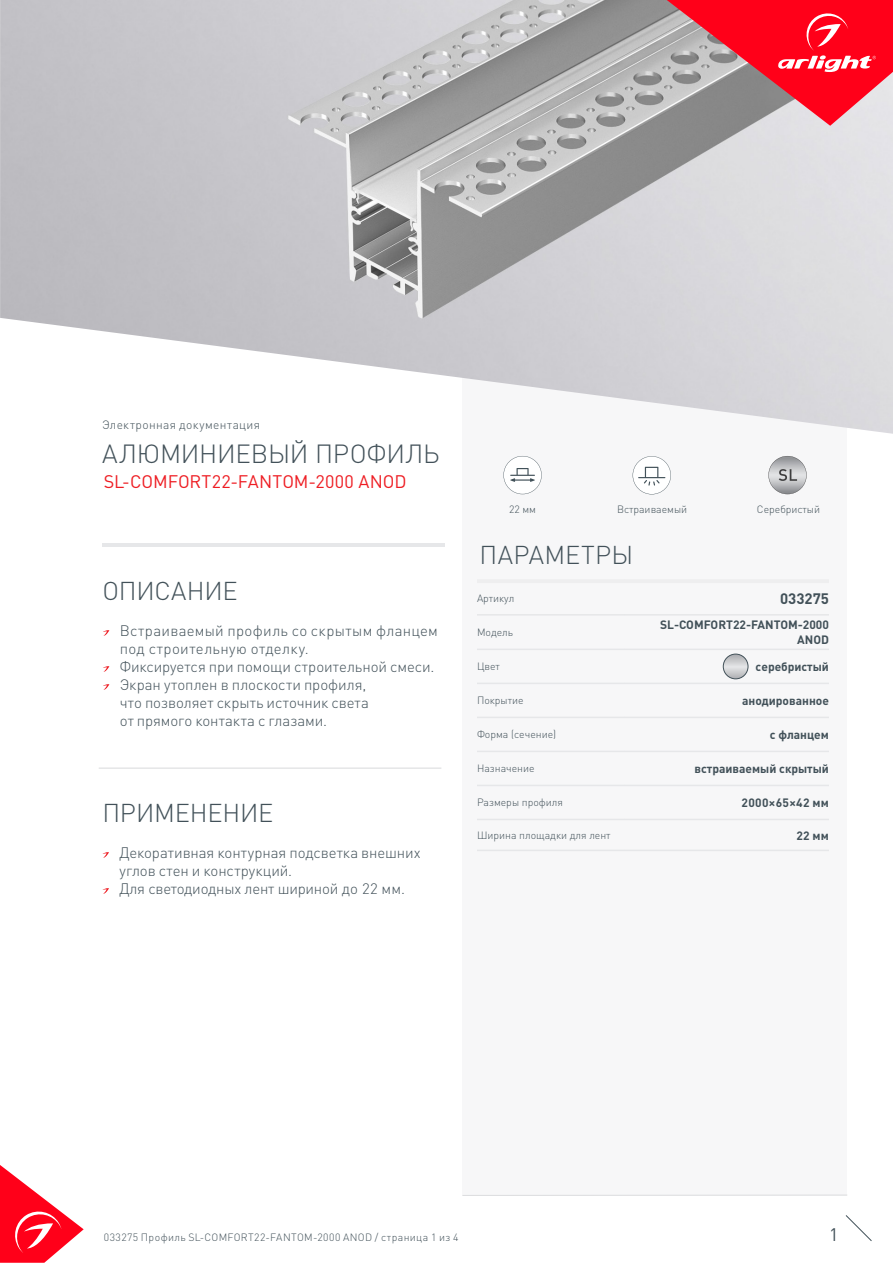
<style>
.page{position:relative;width:893px;height:1263px;background:#fff}
.page>*{position:absolute;margin:0;border:0;box-sizing:border-box;transform-origin:0 0}
.t1{font:300 25.95px "DIN Pro";letter-spacing:-.01em;color:#425159}
.t2{font:300 25.5px "DIN Pro";letter-spacing:-.005em;color:#425159}
.t3{font:300 25.5px "DIN Pro";letter-spacing:.015em;color:#425159}
.t4{font:18px "DIN Pro";color:#ee1d23}
.t5{font:18px "DIN Pro";color:#425159}
.t6{font:300 15px/18px "DIN Pro";color:#425159}
.t7{font:300 15px/18px "DIN Pro";letter-spacing:.02em;color:#425159}
.t8{font:700 15px "DIN Pro";color:#425159}
.t9{font:700 12px/14.4px "DIN Pro";color:#425159;text-align:right}
.t10{font:300 12px "DIN Pro";letter-spacing:.03em;color:#425159}
.t11{font:700 12px "DIN Pro";letter-spacing:.025em;color:#425159}
.t12{font:300 10.5px "DIN Pro";color:#425159}
.t13{font:300 10.5px "DIN Pro";letter-spacing:.035em;color:#425159}
</style>
<div class="page">
<svg style="left:0;top:1165px;width:84px;height:98px"></svg>
<svg style="left:845px;top:1215px;width:27px;height:26px"></svg>
<div style="left:462px;top:250px;width:385px;height:946px;background:#f7f7f8"></div>
<img style="left:0;top:0;width:893px;height:434px">
<svg style="left:768px;top:456px;width:39px;height:38px"></svg>
<hr style="left:102px;top:543px;width:342px;height:3px;background:#e6e7e9">
<hr style="left:477px;top:579px;width:148px;height:4px;background:#eeeeef">
<hr style="left:625px;top:579px;width:204px;height:4px;background:#eeeeef">
<hr style="left:477px;top:614px;width:148px;height:1px;background:#e6e7e9">
<hr style="left:625px;top:614px;width:204px;height:1px;background:#e6e7e9">
<hr style="left:477px;top:649px;width:148px;height:1px;background:#e6e7e9">
<hr style="left:625px;top:649px;width:204px;height:1px;background:#e6e7e9">
<hr style="left:477px;top:683px;width:148px;height:1px;background:#e6e7e9">
<hr style="left:625px;top:683px;width:204px;height:1px;background:#e6e7e9">
<hr style="left:477px;top:717px;width:148px;height:1px;background:#e6e7e9">
<hr style="left:625px;top:717px;width:204px;height:1px;background:#e6e7e9">
<hr style="left:477px;top:751px;width:148px;height:1px;background:#e6e7e9">
<hr style="left:625px;top:751px;width:204px;height:1px;background:#e6e7e9">
<hr style="left:477px;top:785px;width:148px;height:1px;background:#e6e7e9">
<hr style="left:625px;top:785px;width:204px;height:1px;background:#e6e7e9">
<hr style="left:477px;top:819px;width:148px;height:1px;background:#e6e7e9">
<hr style="left:625px;top:819px;width:204px;height:1px;background:#e6e7e9">
<hr style="left:477px;top:850px;width:148px;height:1px;background:#e6e7e9">
<hr style="left:625px;top:850px;width:204px;height:1px;background:#e6e7e9">
<hr style="left:462px;top:1195px;width:385px;height:1px;background:#dcdddf">
<svg style="left:667px;top:0;width:226px;height:126px;background:#dc515f"></svg>
<svg style="left:103px;top:630px;width:6px;height:6px"></svg>
<svg style="left:103px;top:666px;width:6px;height:6px"></svg>
<svg style="left:103px;top:684px;width:6px;height:6px"></svg>
<svg style="left:102px;top:852px;width:7px;height:6px"></svg>
<svg style="left:102px;top:888px;width:7px;height:6px"></svg>
<hr style="left:99px;top:767px;width:342px;height:2px;background:#dcdddf">
<svg style="left:723px;top:654px;width:25px;height:25px"></svg>
<div style="left:723px;top:654px;width:25px;height:25px;border:1px solid #425159;border-radius:50%"></div>
<svg style="left:503px;top:456px;width:39px;height:38px"></svg>
<svg style="left:633px;top:456px;width:38px;height:38px"></svg>
<p class="t10" style="left:102px;top:417px;width:160px">Электронная документация</p>
<p class="t1" style="left:102px;top:436px;width:339px">АЛЮМИНИЕВЫЙ ПРОФИЛЬ</p>
<p class="t4" style="left:104px;top:470px;width:304px">SL-COMFORT22-FANTOM-2000 ANOD</p>
<p class="t2" style="left:102px;top:573px;width:137px">ОПИСАНИЕ</p>
<p class="t7" style="left:120px;top:621px;width:320px">Встраиваемый профиль со скрытым фланцем под строительную отделку.</p>
<p class="t6" style="left:120px;top:657px;width:316px">Фиксируется при помощи строительной смеси.</p>
<p class="t6" style="left:120px;top:675px;width:251px">Экран утоплен в плоскости профиля, что позволяет скрыть источник света от прямого контакта с глазами.</p>
<p class="t2" style="left:102px;top:796px;width:172px">ПРИМЕНЕНИЕ</p>
<p class="t6" style="left:119px;top:843px;width:303px">Декоративная контурная подсветка внешних углов стен и конструкций.</p>
<p class="t6" style="left:119px;top:879px;width:287px">Для светодиодных лент шириной до 22 мм.</p>
<p class="t12" style="left:509px;top:502px;width:29px">22 мм</p>
<p class="t12" style="left:757px;top:502px;width:65px">Серебристый</p>
<p class="t12" style="left:617px;top:502px;width:72px">Встраиваемый</p>
<p class="t3" style="left:479px;top:537px;width:155px">ПАРАМЕТРЫ</p>
<p class="t12" style="left:477px;top:591px;width:39px">Артикул</p>
<p class="t8" style="left:780px;top:588px;width:50px">033275</p>
<p class="t12" style="left:477px;top:625px;width:38px">Модель</p>
<p class="t9" style="left:660px;top:617px;width:170px">SL-COMFORT22-FANTOM-2000<br>ANOD</p>
<p class="t12" style="left:477px;top:659px;width:24px">Цвет</p>
<p class="t9" style="left:756px;top:659px;width:75px">серебристый</p>
<p class="t12" style="left:477px;top:693px;width:48px">Покрытие</p>
<p class="t9" style="left:742px;top:693px;width:88px">анодированное</p>
<p class="t12" style="left:477px;top:727px;width:81px">Форма (сечение)</p>
<p class="t9" style="left:770px;top:727px;width:61px">с фланцем</p>
<p class="t12" style="left:477px;top:761px;width:59px">Назначение</p>
<p class="t9" style="left:695px;top:761px;width:136px">встраиваемый скрытый</p>
<p class="t12" style="left:477px;top:795px;width:87px">Размеры профиля</p>
<p class="t11" style="left:741px;top:794px;width:89px">2000×65×42 мм</p>
<p class="t12" style="left:477px;top:828px;width:135px">Ширина площадки для лент</p>
<p class="t9" style="left:796px;top:827px;width:34px">22 мм</p>
<p class="t13" style="left:104px;top:1230px;width:356px">033275 Профиль SL-COMFORT22-FANTOM-2000 ANOD / страница 1 из 4</p>
<p class="t5" style="left:829px;top:1222px;width:11px">1</p>
</div>
